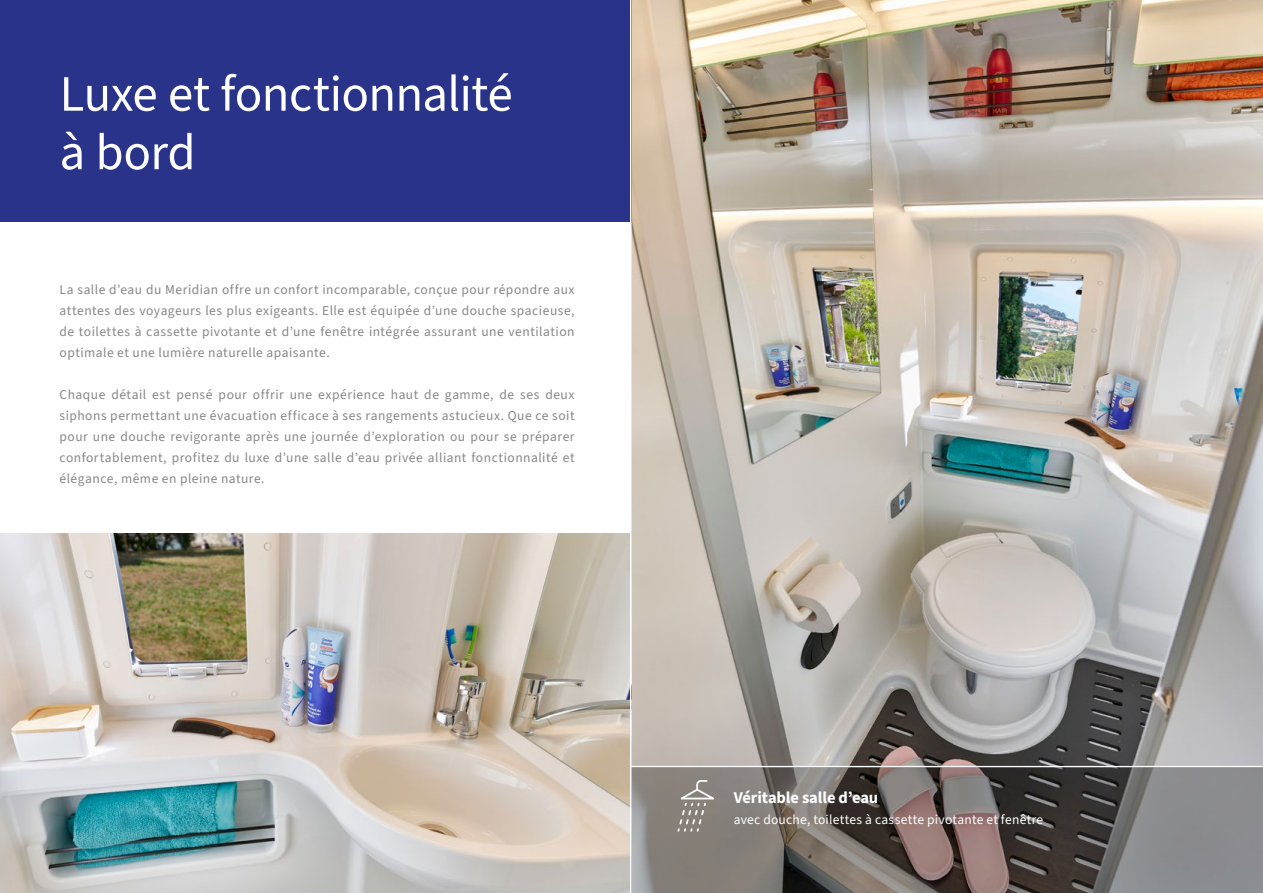
<style>
.page{position:relative;width:1263px;height:893px;background:#fff}
.page>*{position:absolute;margin:0;border:0;box-sizing:border-box;transform-origin:0 0}
.t1{font:51px/58.5px "Source Sans 3";letter-spacing:-.015em;color:#fff}
.t2{font:700 16.5px "Source Sans 3";letter-spacing:-.005em;color:#fff}
.t3{font:13.5px/21px "Source Sans 3";letter-spacing:.035em;color:#878787;text-align:justify}
.t4{font:13.5px "Source Sans 3";letter-spacing:.02em;color:#fff}
</style>
<div class="page">
<img style="left:631px;top:0;width:631px;height:766px">
<img style="left:0;top:534px;width:630px;height:359px">
<div style="left:0;top:0;width:631px;height:221px;background:#29338a"></div>
<svg style="left:631px;top:767px;width:632px;height:126px;background:#716b69"></svg>
<svg style="left:676px;top:779px;width:44px;height:54px;background:#948e89"></svg>
<hr style="left:630px;top:0;width:1px;height:893px;background:#fff">
<h1 class="t1" style="left:60px;top:65px;width:455px">Luxe et fonctionnalité à bord</h1>
<p class="t3" style="left:60px;top:279px;width:517px">La salle d’eau du Meridian offre un confort incomparable, conçue pour répondre aux attentes des voyageurs les plus exigeants. Elle est équipée d’une douche spacieuse, de toilettes à cassette pivotante et d’une fenêtre intégrée assurant une ventilation optimale et une lumière naturelle apaisante.</p>
<p class="t3" style="left:60px;top:384px;width:517px">Chaque détail est pensé pour offrir une expérience haut de gamme, de ses deux siphons permettant une évacuation efficace à ses rangements astucieux. Que ce soit pour une douche revigorante après une journée d’exploration ou pour se préparer confortablement, profitez du luxe d’une salle d’eau privée alliant fonctionnalité et élégance, même en pleine nature.</p>
<p class="t2" style="left:734px;top:787px;width:146px">Véritable salle d’eau</p>
<p class="t4" style="left:734px;top:811px;width:311px">avec douche, toilettes à cassette pivotante et fenêtre</p>
</div>
